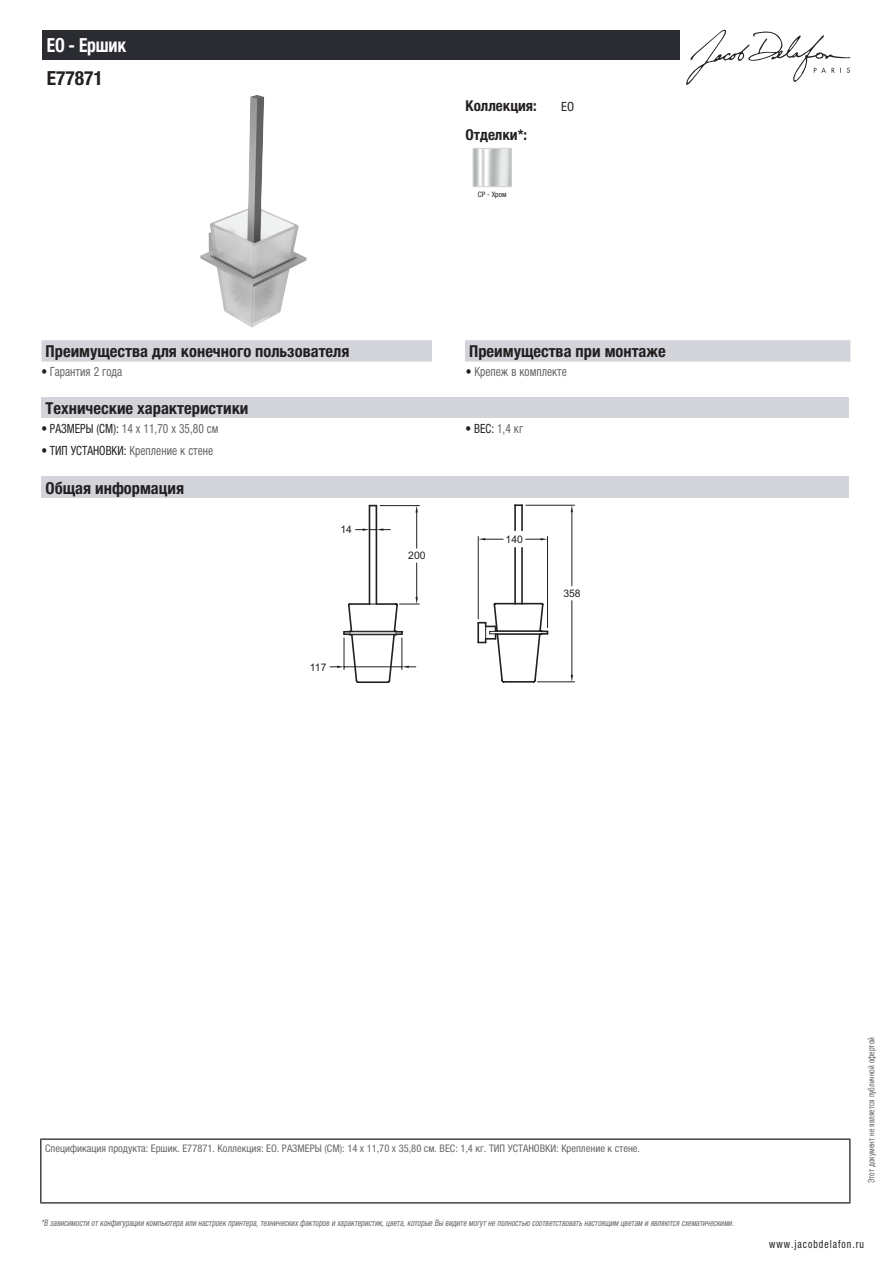
<style>
.page{position:relative;width:893px;height:1263px;background:#fff}
.page>*{position:absolute;margin:0;border:0;box-sizing:border-box;transform-origin:0 0}
.t1{font:700 condensed 19.5px "Helvetica Neue LTCYR";letter-spacing:-.01em;color:#fff;scale:.9 1}
.t2{font:700 condensed 19.5px "Helvetica Neue LTCYR";color:#231f20}
.t3{font:700 condensed 16.5px "Helvetica Neue LTCYR";color:#231f20}
.t4{font:700 condensed 15px "Helvetica Neue LTCYR";color:#231f20}
.t5{font:condensed 12.75px "Helvetica Neue LTCYR";color:#626568;scale:.9 1}
.t6{font:condensed 12.75px "Helvetica Neue LTCYR";color:#231f20;scale:.9 1}
.t7{font:condensed 12.75px "Helvetica Neue LTCYR";color:#231f20}
.t8{font:condensed 11.25px "Helvetica Neue LTCYR";letter-spacing:.1em;color:#231f20;scale:.87 1}
.t9{font:condensed 10.5px "Helvetica Neue LTCYR";color:#626568}
.t10{font:10.35px "Arial";color:#231f20}
.t11{font:italic condensed 9px "Helvetica Neue LTCYR";color:#626568;scale:.87 1}
.t12{font:condensed 9px "Helvetica Neue LTCYR";color:#626568;scale:.87 1}
.t13{font:condensed 7.5px "Helvetica Neue LTCYR";color:#231f20}
.s1{color:#231f20}
.s2{color:#626568}
</style>
<div class="page">
<svg style="left:686px;top:30px;width:164px;height:55px"></svg>
<img style="left:200px;top:95px;width:107px;height:232px">
<img style="left:475px;top:150px;width:35px;height:35px">
<div style="left:473px;top:148px;width:39px;height:39px;border:1px solid #d3d4da"></div>
<div style="left:41px;top:340px;width:809px;height:22px;background:#d3d4da"></div>
<div style="left:432px;top:340px;width:33px;height:22px;background:#fff"></div>
<div style="left:41px;top:397px;width:808px;height:21px;background:#d3d4da"></div>
<div style="left:41px;top:477px;width:808px;height:21px;background:#d3d4da"></div>
<hr style="left:526px;top:505px;width:49px;height:1px;background:#231f20">
<hr style="left:537px;top:681px;width:38px;height:1px;background:#231f20">
<hr style="left:572px;top:512px;width:1px;height:74px;background:#231f20">
<hr style="left:572px;top:601px;width:1px;height:74px;background:#231f20">
<svg style="left:415px;top:506px;width:3px;height:7px"></svg>
<svg style="left:571px;top:505px;width:2px;height:7px"></svg>
<svg style="left:571px;top:675px;width:2px;height:7px"></svg>
<hr style="left:369px;top:506px;width:1px;height:98px;background:#231f20">
<hr style="left:376px;top:506px;width:1px;height:98px;background:#231f20">
<hr style="left:514px;top:548px;width:2px;height:56px;background:#231f20">
<hr style="left:514px;top:505px;width:2px;height:25px;background:#231f20">
<hr style="left:521px;top:505px;width:2px;height:25px;background:#231f20">
<hr style="left:521px;top:548px;width:2px;height:56px;background:#231f20">
<svg style="left:515px;top:504px;width:7px;height:2px"></svg>
<hr style="left:380px;top:505px;width:39px;height:1px;background:#231f20">
<hr style="left:416px;top:563px;width:1px;height:34px;background:#231f20">
<hr style="left:416px;top:513px;width:1px;height:35px;background:#231f20">
<svg style="left:330px;top:597px;width:218px;height:86px"></svg>
<hr style="left:344px;top:666px;width:58px;height:1px;background:#231f20">
<svg style="left:356px;top:505px;width:34px;height:27px"></svg>
<hr style="left:478px;top:536px;width:1px;height:83px;background:#231f20">
<hr style="left:547px;top:536px;width:1px;height:92px;background:#231f20">
<svg style="left:478px;top:538px;width:25px;height:2px"></svg>
<svg style="left:526px;top:538px;width:21px;height:2px"></svg>
<div style="left:43px;top:30px;width:637px;height:30px;background:#2a2c32"></div>
<hr style="left:40px;top:1138px;width:810px;height:2px;background:#040503">
<hr style="left:40px;top:1140px;width:1px;height:62px;background:#040503">
<hr style="left:849px;top:1140px;width:1px;height:62px;background:#040503">
<hr style="left:40px;top:1202px;width:810px;height:1px;background:#040503">
<h1 class="t1" style="left:47px;top:34px;width:90px">EO - Ершик</h1>
<h1 class="t2" style="left:47px;top:67px;width:58px">E77871</h1>
<h3 class="t4" style="left:466px;top:97px;width:73px">Коллекция:</h3>
<h3 class="t7" style="left:561px;top:99px;width:14px">EO</h3>
<h3 class="t4" style="left:466px;top:126px;width:63px">Отделки*:</h3>
<p class="t13" style="left:478px;top:190px;width:30px">CP - Хром</p>
<h2 class="t3" style="left:46px;top:342px;width:305px">Преимущества для конечного пользователя</h2>
<h2 class="t3" style="left:469px;top:342px;width:198px">Преимущества при монтаже</h2>
<h3 class="t5" style="left:41px;top:364px;width:91px"><span class="s1">•</span> Гарантия 2 года</h3>
<h3 class="t5" style="left:466px;top:364px;width:114px"><span class="s1">•</span> Крепеж в комплекте</h3>
<h2 class="t3" style="left:46px;top:399px;width:204px">Технические характеристики</h2>
<h3 class="t5" style="left:41px;top:421px;width:198px"><span class="s1">• РАЗМЕРЫ (СМ):</span> 14 x 11,70 x 35,80 см</h3>
<h3 class="t6" style="left:466px;top:421px;width:65px">• ВЕС: <span class="s2">1,4 кг</span></h3>
<h3 class="t5" style="left:41px;top:444px;width:193px"><span class="s1">• ТИП УСТАНОВКИ:</span> Крепление к стене</h3>
<h2 class="t3" style="left:46px;top:479px;width:140px">Общая информация</h2>
<p class="t10" style="left:340px;top:523px;width:13px">14</p>
<p class="t10" style="left:310px;top:660px;width:18px">117</p>
<p class="t10" style="left:408px;top:549px;width:19px">200</p>
<p class="t10" style="left:506px;top:532px;width:19px">140</p>
<p class="t10" style="left:563px;top:586px;width:19px">358</p>
<p class="t9" style="left:45px;top:1142px;width:596px">Спецификация продукта: Ершик. E77871. Коллекция: EO. РАЗМЕРЫ (СМ): 14 x 11,70 x 35,80 см. ВЕС: 1,4 кг. ТИП УСТАНОВКИ: Крепление к стене.</p>
<p class="t11" style="left:41px;top:1218px;width:800px">*В зависимости отконфигурации компьютера или настроек принтера,техническихфакторов и характеристик,цвета,которые Вы видите могутне полностью соответствоватьнастоящим цветам и являются схематическими.</p>
<p class="t12" style="left:866px;top:1183px;width:169px;rotate:-90deg">Этот документ не является публичной офертой</p>
<p class="t8" style="left:769px;top:1237px;width:110px">www.jacobdelafon.ru</p>
</div>
